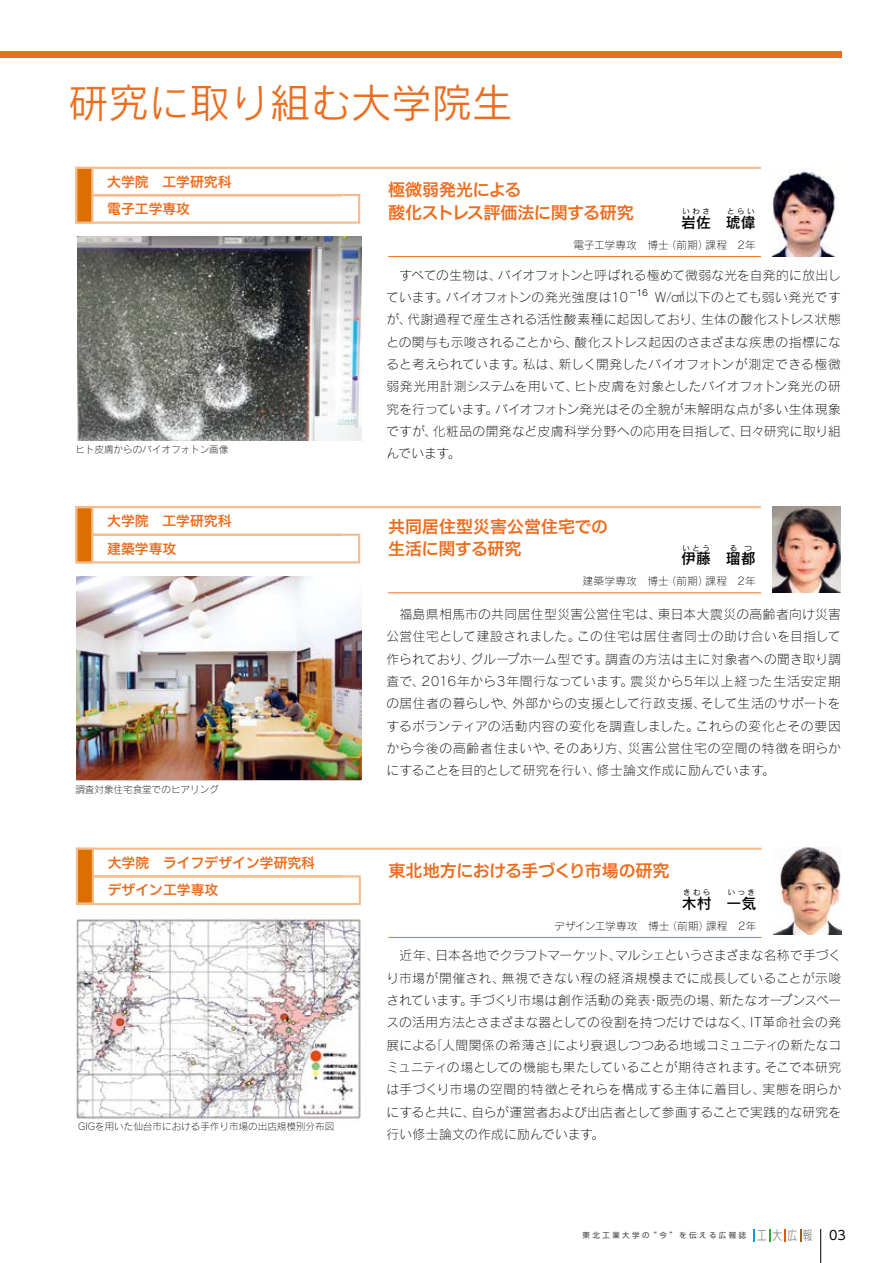
<style>
.page{position:relative;width:893px;height:1263px;background:#fff}
.page>*{position:absolute;margin:0;border:0;box-sizing:border-box;transform-origin:0 0}
.t1{font:40.35px "Rodin Pro M";color:#ed6d1f}
.t2{font:16.95px/22.4px "Hiragino UD Sans F Std W6";letter-spacing:-.01em;color:#ed6d1f}
.t3{font:14.85px "Rodin Pro DB";color:#000}
.t4{font:13.8px/27.2px "Hiragino UD Sans F Std W6";color:#ed6d1f}
.t5{font:12.75px/22.4px "Rodin Pro L";letter-spacing:.01em;color:#000;text-align:justify}
.t6{font:12.75px "UD Shin Go Pro";color:#000}
.t7{font:10.65px "Rodin Pro L";letter-spacing:.015em;color:#000}
.t8{font:9.6px "Rodin Pro L";color:#000}
.t9{font:8.55px "Rodin Pro M";color:#000}
.t10{font:7.5px "UD Shin Go Pro";letter-spacing:.335em;color:#3e3a39}
.t11{font:7.5px "Rodin Pro DB";letter-spacing:.335em;color:#000}
.s1{font-weight:300;font-size:12.75px;color:#727171}
</style>
<div class="page">
<hr style="left:820px;top:1229px;width:1px;height:34px;background:#000">
<svg style="left:753px;top:1229px;width:2px;height:13px"></svg>
<svg style="left:769px;top:1229px;width:1px;height:13px"></svg>
<svg style="left:784px;top:1229px;width:1px;height:13px"></svg>
<svg style="left:800px;top:1229px;width:1px;height:13px"></svg>
<div style="left:0;top:51px;width:842px;height:6px;background:#ed6d1f"></div>
<img style="left:772px;top:170px;width:65px;height:87px">
<hr style="left:388px;top:256px;width:373px;height:1px;background:#ed6d1f">
<img style="left:77px;top:237px;width:285px;height:204px">
<svg style="left:75px;top:166px;width:686px;height:32px"></svg>
<div style="left:75px;top:194px;width:285px;height:30px;border:2px solid #f7ba8b"></div>
<div style="left:75px;top:167px;width:18px;height:57px;background:#db6f00;border:2px solid #f7ba8b"></div>
<img style="left:772px;top:506px;width:69px;height:87px">
<hr style="left:388px;top:592px;width:373px;height:1px;background:#ed6d1f">
<img style="left:76px;top:576px;width:285px;height:203px">
<svg style="left:93px;top:506px;width:668px;height:31px"></svg>
<div style="left:75px;top:534px;width:285px;height:29px;border:2px solid #f7ba8b"></div>
<div style="left:75px;top:506px;width:18px;height:57px;background:#db6f00;border:2px solid #f7ba8b"></div>
<img style="left:773px;top:848px;width:68px;height:86px">
<hr style="left:389px;top:937px;width:373px;height:1px;background:#ed6d1f">
<img style="left:77px;top:918px;width:284px;height:204px">
<svg style="left:75px;top:847px;width:687px;height:31px"></svg>
<div style="left:76px;top:875px;width:285px;height:30px;border:2px solid #f7ba8b"></div>
<div style="left:76px;top:848px;width:18px;height:56px;background:#db6f00;border:2px solid #f7ba8b"></div>
<h1 class="t1" style="left:68px;top:76px;width:446px">研究に取り組む大学院生</h1>
<p class="t4" style="left:107px;top:167px;width:126px">大学院　工学研究科電子工学専攻</p>
<h2 class="t2" style="left:388px;top:178px;width:247px">極微弱発光による<br>酸化ストレス評価法に関する研究</h2>
<p class="t11" style="left:682px;top:206px;width:29px">いわさ</p>
<p class="t11" style="left:727px;top:206px;width:29px">とらい</p>
<p class="t3" style="left:681px;top:213px;width:76px">岩佐　琥偉</p>
<p class="t7" style="left:573px;top:238px;width:184px">電子工学専攻　博士（前期）課程　2年</p>
<p class="t5" style="left:386px;top:263px;width:456px">　すべての生物は、バイオフォトンと呼ばれる極めて微弱な光を自発的に放出しています。バイオフォトンの発光強度は10</p>
<p class="t9" style="left:629px;top:287px;width:21px">−16</p>
<p class="t5" style="left:386px;top:286px;width:456px;text-indent:268px">W/㎠以下のとても弱い発光ですが、代謝過程で産生される活性酸素種に起因しており、生体の酸化ストレス状態との関与も示唆されることから、酸化ストレス起因のさまざまな疾患の指標になると考えられています。私は、新しく開発したバイオフォトンが測定できる極微弱発光用計測システムを用いて、ヒト皮膚を対象としたバイオフォトン発光の研究を行っています。バイオフォトン発光はその全貌が未解明な点が多い生体現象ですが、化粧品の開発など皮膚科学分野への応用を目指して、日々研究に取り組</p>
<p class="t8" style="left:75px;top:443px;width:155px">ヒト皮膚からのバイオフォトン画像</p>
<p class="t5" style="left:386px;top:442px;width:75px">んでいます。</p>
<p class="t4" style="left:107px;top:506px;width:126px;line-height:27.6px">大学院　工学研究科建築学専攻</p>
<h2 class="t2" style="left:388px;top:514px;width:222px">共同居住型災害公営住宅での生活に関する研究</h2>
<p class="t11" style="left:682px;top:543px;width:29px">いとう</p>
<p class="t11" style="left:730px;top:543px;width:24px">る つ</p>
<p class="t3" style="left:681px;top:549px;width:76px">伊藤　瑠都</p>
<p class="t7" style="left:582px;top:574px;width:175px">建築学専攻　博士（前期）課程　2年</p>
<p class="t8" style="left:75px;top:783px;width:145px">調査対象住宅食堂でのヒアリング</p>
<p class="t4" style="left:108px;top:848px;width:209px;line-height:27.8px">大学院　ライフデザイン学研究科デザイン工学専攻</p>
<p class="t8" style="left:78px;top:1120px;width:258px">GIGを用いた仙台市における手作り市場の出店規模別分布図</p>
<p class="t5" style="left:386px;top:603px;width:456px">　福島県相馬市の共同居住型災害公営住宅は、東日本大震災の高齢者向け災害公営住宅として建設されました。この住宅は居住者同士の助け合いを目指して作られており、グループホーム型です。調査の方法は主に対象者への聞き取り調査で、2016年から3年間行なっています。震災から5年以上経った生活安定期の居住者の暮らしや、外部からの支援として行政支援、そして生活のサポートをするボランティアの活動内容の変化を調査しました。これらの変化とその要因から今後の高齢者住まいや、そのあり方、災害公営住宅の空間の特徴を明らかにすることを目的として研究を行い、修士論文作成に励んでいます。</p>
<h2 class="t2" style="left:389px;top:859px;width:282px">東北地方における手づくり市場の研究</h2>
<p class="t11" style="left:683px;top:887px;width:29px">きむら</p>
<p class="t11" style="left:728px;top:887px;width:29px">いっき</p>
<p class="t3" style="left:682px;top:894px;width:76px">木村　一気</p>
<p class="t7" style="left:554px;top:919px;width:204px">デザイン工学専攻　博士（前期）課程　2年</p>
<p class="t5" style="left:386px;top:944px;width:456px">　近年、日本各地でクラフトマーケット、マルシェというさまざまな名称で手づくり市場が開催され、無視できない程の経済規模までに成長していることが示唆されています。手づくり市場は創作活動の発表･販売の場、新たなオープンスペースの活用方法とさまざまな器としての役割を持つだけではなく、IT革命社会の発展による｢人間関係の希薄さ｣により衰退しつつある地域コミュニティの新たなコミュニティの場としての機能も果たしていることが期待されます。そこで本研究は手づくり市場の空間的特徴とそれらを構成する主体に着目し、実態を明らかにすると共に、自らが運営者および出店者として参画することで実践的な研究を行い修士論文の作成に励んでいます。</p>
<p class="t10" style="left:583px;top:1229px;width:231px">東北工業大学の“今”を伝える広報誌 <span class="s1">工 大広報</span></p>
<p class="t6" style="left:829px;top:1225px;width:18px">03</p>
</div>
